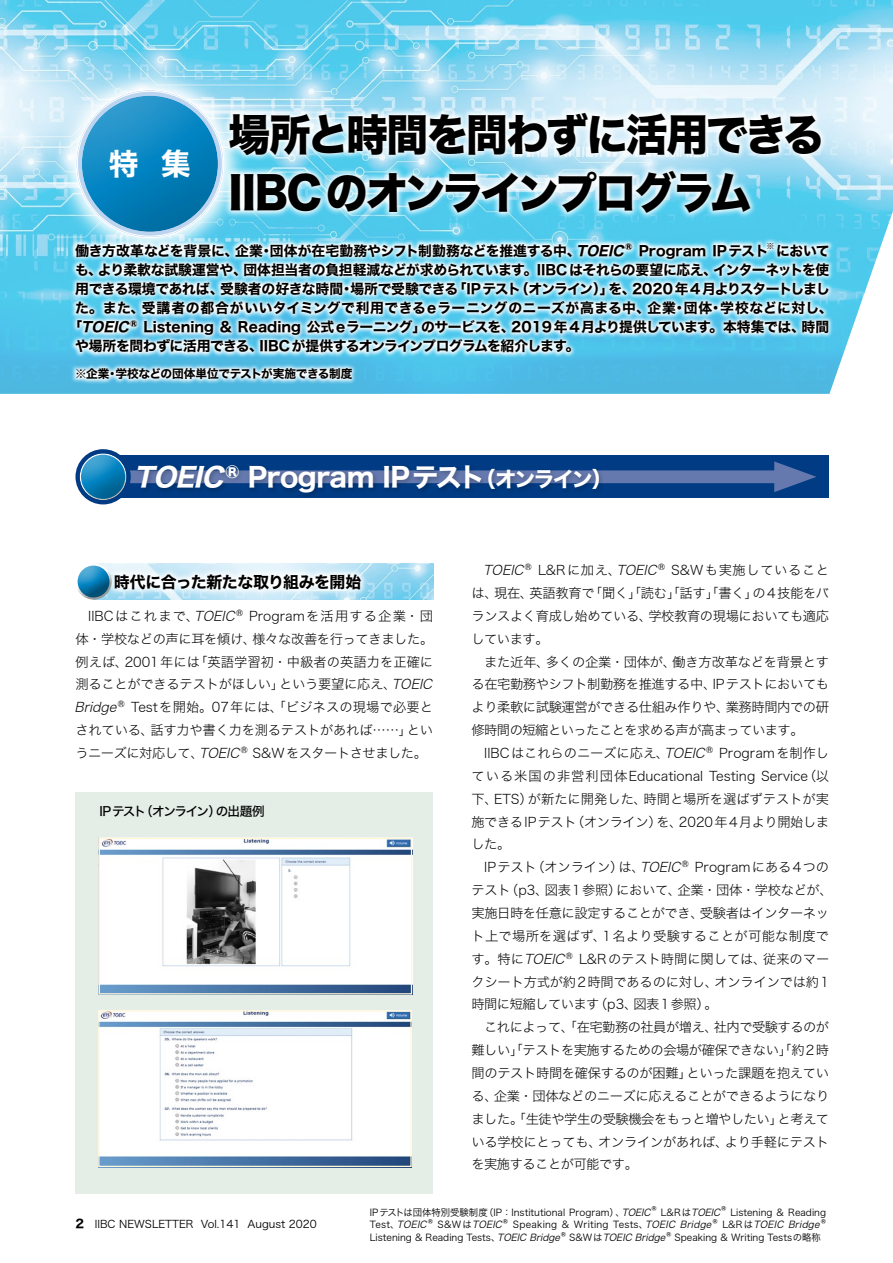
<style>
.page{position:relative;width:893px;height:1263px;background:#fff}
.page>*{position:absolute;margin:0;border:0;box-sizing:border-box;transform-origin:0 0}
.t1{font:43.65px/58.5px "Hira Kaku Std N W8";letter-spacing:-.055em;color:#000;scale:.96 1}
.t2{font:29.7px "Hira Kaku Std N W7";color:#fff}
.t3{font:26.55px "Hira Kaku Std N W7";letter-spacing:-.02em;color:#fff}
.t4{font:15.9px "Hira Kaku Std N W7";letter-spacing:-.03em;color:#000}
.t5{font:13.8px "Hira Kaku Std N W7";letter-spacing:-.01em;color:#000}
.t6{font:13.8px "Hira Kaku Std N W7";letter-spacing:-.03em;color:#000}
.t7{font:13.8px "Hira Kaku Std N W7";letter-spacing:.035em;color:#000}
.t8{font:13.8px "Hira Kaku Std N W7";letter-spacing:-.04em;color:#000}
.t9{font:13.35px/22.8px "Hira Kaku Std N W2";letter-spacing:-.02em;color:#000;text-align:justify}
.t10{font:12.75px "Hira Kaku Std N W5";letter-spacing:-.115em;color:#000}
.t11{font:11.7px "Hira Kaku Std N W7";letter-spacing:-.03em;color:#000}
.t12{font:10.65px "Hira Kaku Std N W3";color:#000}
.t13{font:9.6px/12.8px "Hira Kaku Std N W3";color:#000;text-align:justify}
.t14{font:8.1px "Hira Kaku Std N W7";color:#000}
.s1{font-style:italic}
.s2{font-size:21.3px}
.s3{font-family:"Hira Kaku Std N W7";font-size:11.7px}
</style>
<div class="page">
<img style="left:0;top:0;width:893px;height:394px">
<img style="left:113px;top:563px;width:320px;height:37px">
<svg style="left:113px;top:566px;width:255px;height:31px"></svg>
<div style="left:74px;top:562px;width:39px;height:26px;background:#fff;opacity:.4"></div>
<div style="left:74px;top:567px;width:39px;height:34px;background:#000;opacity:.4"></div>
<svg style="left:51px;top:65px;width:197px;height:197px;background:#a5def2"></svg>
<div style="left:75px;top:792px;width:358px;height:402px;background:#e4eee6"></div>
<img style="left:101px;top:840px;width:309px;height:152px">
<div style="left:99px;top:838px;width:313px;height:156px;border:1px solid #fff5d7"></div>
<img style="left:100px;top:1012px;width:310px;height:153px">
<div style="left:98px;top:1010px;width:314px;height:157px;border:1px solid #fff5d7"></div>
<div style="left:82px;top:95px;width:138px;height:106px;background:#fff;opacity:.5"></div>
<div style="left:82px;top:115px;width:138px;height:119px;background:#000;opacity:.4"></div>
<svg style="left:222px;top:105px;width:606px;height:116px"></svg>
<svg style="left:70px;top:238px;width:764px;height:146px"></svg>
<div style="left:94px;top:455px;width:735px;height:43px;background:#003b83"></div>
<div style="left:102px;top:470px;width:690px;height:13px;background:#6579ae"></div>
<svg style="left:774px;top:461px;width:42px;height:31px"></svg>
<div style="left:136px;top:462px;width:469px;height:36px;background:#000;opacity:.25"></div>
<div style="left:75px;top:449px;width:56px;height:55px;background:#003b83;border-radius:50%"></div>
<div style="left:79px;top:452px;width:49px;height:36px;background:#fff;opacity:.5"></div>
<div style="left:79px;top:459px;width:49px;height:43px;background:#000;opacity:.4"></div>
<h1 class="t1" style="left:229px;top:106px;width:623px">場所と時間を問わずに活用できる<br>IIBCのオンラインプログラム</h1>
<p class="t5" style="left:75px;top:240px;width:694px">働き方改革などを背景に、企業・団体が在宅勤務やシフト制勤務などを推進する中、<span class="s1">TOEIC</span>® Program IPテスト</p>
<p class="t14" style="left:766px;top:239px;width:10px">※</p>
<p class="t5" style="left:776px;top:240px;width:55px">において</p>
<p class="t5" style="left:75px;top:259px;width:756px">も、より柔軟な試験運営や、団体担当者の負担軽減などが求められています。IIBCはそれらの要望に応え、インターネットを使</p>
<p class="t6" style="left:75px;top:278px;width:756px">用できる環境であれば、受験者の好きな時間・場所で受験できる「IPテスト（オンライン）」を、2020 年 4月よりスタートしまし</p>
<p class="t7" style="left:75px;top:297px;width:759px">た。また、受講者の都合がいいタイミングで利用できるeラーニングのニーズが高まる中、企業・団体・学校などに対し、</p>
<p class="t5" style="left:69px;top:316px;width:762px">「<span class="s1">TOEIC</span>® Listening &amp; Reading 公式eラーニング」のサービスを、2019年4月より提供しています。本特集では、時間</p>
<p class="t8" style="left:75px;top:335px;width:505px">や場所を問わずに活用できる、IIBC が提供するオンラインプログラムを紹介します。</p>
<p class="t11" style="left:75px;top:365px;width:279px">※企業・学校などの団体単位でテストが実施できる制度</p>
<h2 class="t2" style="left:109px;top:141px;width:83px">特 集</h2>
<h3 class="t3" style="left:134px;top:456px;width:481px"><span class="s1">TOEIC</span>® Program IP テスト<span class="s2">（オンライン）</span></h3>
<p class="t4" style="left:114px;top:569px;width:249px">時代に合った新たな取り組みを開始</p>
<p class="t9" style="left:74px;top:604px;width:363px;text-align:left;text-indent:14px">IIBCはこれまで、<span class="s1">TOEIC</span>® Programを活用する企業・団体・学校などの声に耳を傾け、様々な改善を行ってきました。例えば、2001年には「英語学習初・中級者の英語力を正確に測ることができるテストがほしい」という要望に応え、<span class="s1">TOEIC Bridge</span>® Testを開始。07年には、「ビジネスの現場で必要とされている、話す力や書く力を測るテストがあれば……」というニーズに対応して、<span class="s1">TOEIC</span>® S&amp;Wをスタートさせました。</p>
<p class="t10" style="left:99px;top:801px;width:167px">IP テスト（オンライン）の出題例</p>
<p class="t9" style="left:471px;top:558px;width:359px;text-indent:12px"><span class="s1">TOEIC</span>® L&amp;Rに加え、<span class="s1">TOEIC</span>® S&amp;Wも実施していることは、現在、英語教育で「聞く」「読む」「話す」「書く」の4技能をバランスよく育成し始めている、学校教育の現場においても適応しています。</p>
<p class="t9" style="left:471px;top:650px;width:359px;text-indent:13px">また近年、多くの企業・団体が、働き方改革などを背景とする在宅勤務やシフト制勤務を推進する中、IPテストにおいてもより柔軟に試験運営ができる仕組み作りや、業務時間内での研修時間の短縮といったことを求める声が高まっています。</p>
<p class="t9" style="left:471px;top:741px;width:359px;text-indent:13px">IIBCはこれらのニーズに応え、<span class="s1">TOEIC</span>® Programを制作している米国の非営利団体Educational Testing Service（以下、ETS）が新たに開発した、時間と場所を選ばずテストが実施できるIPテスト（オンライン）を、2020年4月より開始しました。</p>
<p class="t9" style="left:471px;top:855px;width:363px;text-align:left;text-indent:13px">IPテスト（オンライン）は、<span class="s1">TOEIC</span>® Programにある4つのテスト（p3、図表1参照）において、企業・団体・学校などが、実施日時を任意に設定することができ、受験者はインターネット上で場所を選ばず、1名より受験することが可能な制度です。特に<span class="s1">TOEIC</span>® L&amp;Rのテスト時間に関しては、従来のマークシート方式が約2時間であるのに対し、オンラインでは約1時間に短縮しています（p3、図表1参照）。</p>
<p class="t9" style="left:471px;top:1015px;width:359px;text-indent:13px">これによって、「在宅勤務の社員が増え、社内で受験するのが難しい」「テストを実施するための会場が確保できない」「約2時間のテスト時間を確保するのが困難」といった課題を抱えている、企業・団体などのニーズに応えることができるようになりました。「生徒や学生の受験機会をもっと増やしたい」と考えている学校にとっても、オンラインがあれば、より手軽にテストを実施することが可能です。</p>
<p class="t12" style="left:75px;top:1216px;width:243px"><span class="s3">2</span> IIBC NEWSLETTER Vol.141 August 2020</p>
<p class="t13" style="left:370px;top:1205px;width:458px">IPテストは団体特別受験制度（IP：Institutional Program）、<span class="s1">TOEIC</span>® L&amp;Rは<span class="s1">TOEIC</span>® Listening &amp; Reading Te st、<span class="s1">TOEIC</span>® S &amp;W は <span class="s1">TOEIC</span>® S p e a k i n g &amp; W r i t i n g Te sts 、<span class="s1">TOEIC Bridge</span>® L&amp; R は <span class="s1">TOEIC Bridge</span>® Listening &amp; Reading Tests、<span class="s1">TOEIC Bridge</span>® S&amp;Wは<span class="s1">TOEIC Bridge</span>® Speaking &amp; Writing Testsの略称</p>
</div>
